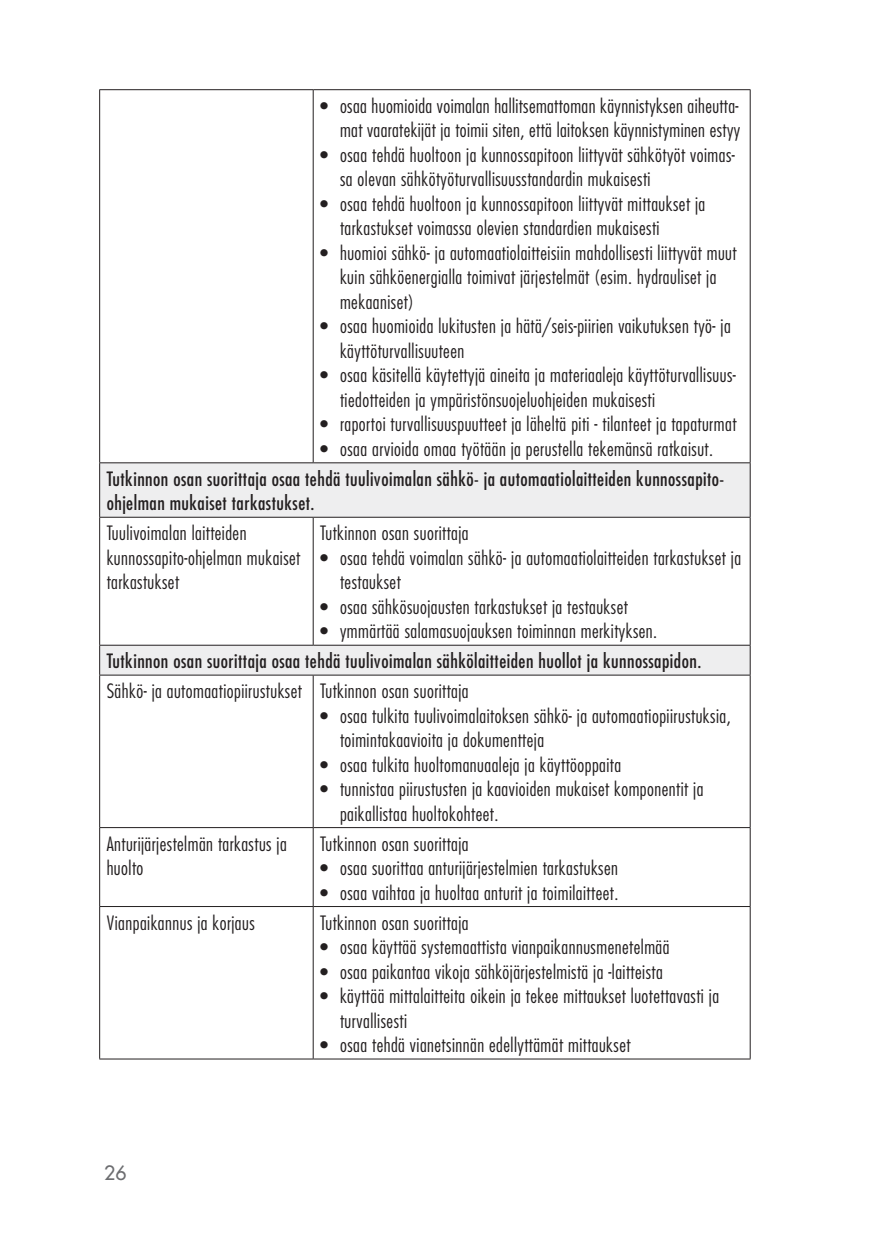
<style>
.page{position:relative;width:874px;height:1241px;background:#fff}
.page>*{position:absolute;margin:0;border:0;box-sizing:border-box;transform-origin:0 0}
.t1{font:300 condensed 19.25px/24.5px "Futura Std";letter-spacing:.025em;color:#231f20}
.t2{font:condensed 19.25px/24.5px "Futura Std";letter-spacing:.025em;color:#231f20}
.t3{font:500 19.25px "Futura Std";color:#6c6d70}
</style>
<div class="page">
<svg style="left:100px;top:463px;width:649px;height:211px"></svg>
<hr style="left:99px;top:89px;width:214px;height:1px;background:#231f20">
<hr style="left:99px;top:90px;width:1px;height:372px;background:#231f20">
<hr style="left:313px;top:89px;width:437px;height:1px;background:#231f20">
<hr style="left:313px;top:90px;width:1px;height:372px;background:#231f20">
<hr style="left:749px;top:90px;width:1px;height:372px;background:#231f20">
<hr style="left:99px;top:462px;width:214px;height:1px;background:#231f20">
<hr style="left:99px;top:463px;width:1px;height:54px;background:#231f20">
<hr style="left:313px;top:462px;width:437px;height:1px;background:#231f20">
<hr style="left:749px;top:463px;width:1px;height:54px;background:#231f20">
<hr style="left:99px;top:517px;width:214px;height:1px;background:#231f20">
<hr style="left:99px;top:517px;width:1px;height:127px;background:#231f20">
<hr style="left:313px;top:517px;width:437px;height:1px;background:#231f20">
<hr style="left:313px;top:517px;width:1px;height:127px;background:#231f20">
<hr style="left:749px;top:517px;width:1px;height:127px;background:#231f20">
<hr style="left:99px;top:644px;width:214px;height:1px;background:#231f20">
<svg style="left:99px;top:645px;width:1px;height:29px"></svg>
<hr style="left:313px;top:644px;width:437px;height:1px;background:#231f20">
<svg style="left:749px;top:645px;width:1px;height:29px"></svg>
<hr style="left:99px;top:674px;width:214px;height:1px;background:#231f20">
<hr style="left:99px;top:675px;width:1px;height:152px;background:#231f20">
<hr style="left:313px;top:674px;width:437px;height:1px;background:#231f20">
<hr style="left:313px;top:675px;width:1px;height:152px;background:#231f20">
<hr style="left:749px;top:675px;width:1px;height:152px;background:#231f20">
<hr style="left:99px;top:827px;width:214px;height:1px;background:#231f20">
<hr style="left:99px;top:827px;width:1px;height:79px;background:#231f20">
<hr style="left:313px;top:827px;width:437px;height:1px;background:#231f20">
<hr style="left:313px;top:827px;width:1px;height:79px;background:#231f20">
<hr style="left:749px;top:827px;width:1px;height:79px;background:#231f20">
<hr style="left:99px;top:906px;width:214px;height:1px;background:#231f20">
<hr style="left:99px;top:906px;width:1px;height:152px;background:#231f20">
<hr style="left:313px;top:906px;width:437px;height:1px;background:#231f20">
<hr style="left:313px;top:906px;width:1px;height:152px;background:#231f20">
<hr style="left:749px;top:906px;width:1px;height:152px;background:#231f20">
<hr style="left:99px;top:1058px;width:214px;height:1px;background:#231f20">
<hr style="left:313px;top:1058px;width:437px;height:1px;background:#231f20">
<p class="t1" style="left:320px;top:93px;width:421px;text-align:right">• osaa huomioida voimalan hallitsemattoman käynnistyksen aiheutta&shy;mat vaaratekijät ja toimii siten, että laitoksen käynnistyminen estyy</p>
<p class="t1" style="left:340px;top:142px;width:396px;text-indent:-20px">• osaa tehdä huoltoon ja kunnossapitoon liittyvät sähkötyöt voimas&shy;sa olevan sähkötyöturvallisuusstandardin mukaisesti</p>
<p class="t1" style="left:340px;top:191px;width:366px;text-indent:-20px">• osaa tehdä huoltoon ja kunnossapitoon liittyvät mittaukset ja tarkastukset voimassa olevien standardien mukaisesti</p>
<p class="t1" style="left:340px;top:240px;width:398px;text-indent:-20px">• huomioi sähkö- ja automaatiolaitteisiin mahdollisesti liittyvät muut kuin sähköenergialla toimivat järjestelmät (esim. hydrauliset ja mekaaniset)</p>
<p class="t1" style="left:340px;top:314px;width:392px;text-indent:-20px">• osaa huomioida lukitusten ja hätä/seis-piirien vaikutuksen työ- ja käyttöturvallisuuteen</p>
<p class="t1" style="left:340px;top:363px;width:397px;text-indent:-20px">• osaa käsitellä käytettyjä aineita ja materiaaleja käyttöturvallisuus&shy;tiedotteiden ja ympäristönsuojeluohjeiden mukaisesti</p>
<p class="t1" style="left:320px;top:412px;width:417px">• raportoi turvallisuuspuutteet ja läheltä piti - tilanteet ja tapaturmat</p>
<p class="t1" style="left:320px;top:436px;width:394px">• osaa arvioida omaa työtään ja perustella tekemänsä ratkaisut.</p>
<p class="t2" style="left:107px;top:466px;width:618px">Tutkinnon osan suorittaja osaa tehdä tuulivoimalan sähkö- ja automaatiolaitteiden kunnossapito&shy;ohjelman mukaiset tarkastukset.</p>
<p class="t1" style="left:107px;top:520px;width:195px">Tuulivoimalan laitteiden kunnossapito-ohjelman mukaiset tarkastukset</p>
<p class="t1" style="left:320px;top:520px;width:150px">Tutkinnon osan suorittaja</p>
<p class="t1" style="left:340px;top:545px;width:402px;text-indent:-20px">• osaa tehdä voimalan sähkö- ja automaatiolaitteiden tarkastukset ja testaukset</p>
<p class="t1" style="left:320px;top:594px;width:309px">• osaa sähkösuojausten tarkastukset ja testaukset</p>
<p class="t1" style="left:320px;top:619px;width:338px">• ymmärtää salamasuojauksen toiminnan merkityksen.</p>
<p class="t2" style="left:107px;top:648px;width:595px">Tutkinnon osan suorittaja osaa tehdä tuulivoimalan sähkölaitteiden huollot ja kunnossapidon.</p>
<p class="t1" style="left:107px;top:678px;width:363px">Sähkö- ja automaatiopiirustukset Tutkinnon osan suorittaja</p>
<p class="t1" style="left:340px;top:703px;width:392px;text-indent:-20px">• osaa tulkita tuulivoimalaitoksen sähkö- ja automaatiopiirustuksia, toimintakaavioita ja dokumentteja</p>
<p class="t1" style="left:320px;top:752px;width:302px">• osaa tulkita huoltomanuaaleja ja käyttöoppaita</p>
<p class="t1" style="left:340px;top:776px;width:364px;text-indent:-20px">• tunnistaa piirustusten ja kaavioiden mukaiset komponentit ja paikallistaa huoltokohteet.</p>
<p class="t1" style="left:107px;top:831px;width:181px">Anturijärjestelmän tarkastus ja huolto</p>
<p class="t1" style="left:320px;top:831px;width:150px">Tutkinnon osan suorittaja</p>
<p class="t1" style="left:320px;top:855px;width:299px">• osaa suorittaa anturijärjestelmien tarkastuksen</p>
<p class="t1" style="left:320px;top:880px;width:299px">• osaa vaihtaa ja huoltaa anturit ja toimilaitteet.</p>
<p class="t1" style="left:107px;top:910px;width:149px">Vianpaikannus ja korjaus</p>
<p class="t1" style="left:320px;top:910px;width:150px">Tutkinnon osan suorittaja</p>
<p class="t1" style="left:320px;top:934px;width:350px">• osaa käyttää systemaattista vianpaikannusmenetelmää</p>
<p class="t1" style="left:320px;top:959px;width:344px">• osaa paikantaa vikoja sähköjärjestelmistä ja -laitteista</p>
<p class="t1" style="left:340px;top:983px;width:380px;text-indent:-20px">• käyttää mittalaitteita oikein ja tekee mittaukset luotettavasti ja turvallisesti</p>
<p class="t1" style="left:320px;top:1032px;width:312px">• osaa tehdä vianetsinnän edellyttämät mittaukset</p>
<p class="t3" style="left:104px;top:1160px;width:24px">26</p>
</div>
